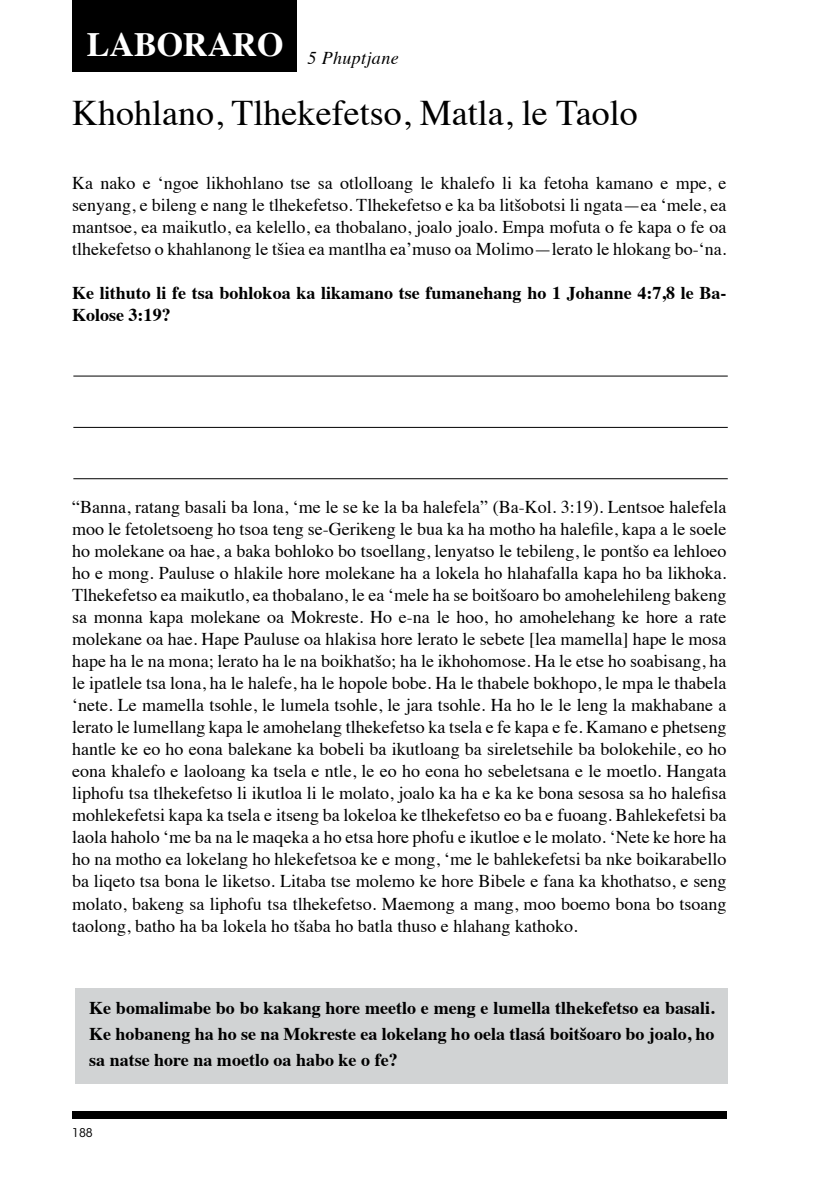
<style>
.page{position:relative;width:840px;height:1191px;background:#fff}
.page>*{position:absolute;margin:0;border:0;box-sizing:border-box;transform-origin:0 0}
.t1{font:36px "Times";color:#000}
.t2{font:700 34px "Times";color:#fff}
.t3{font:18px/22px "Times";color:#000;text-align:justify}
.t4{font:700 18px/26px "Times";color:#000}
.t5{font:italic 18px "Times";letter-spacing:.02em;color:#000}
.t6{font:12px "ITC Avant Garde Std";color:#000}
</style>
<div class="page">
<div style="left:72px;top:1111px;width:654px;height:8px;background:#000"></div>
<div style="left:72px;top:0;width:225px;height:71px;background:#000"></div>
<hr style="left:73px;top:427px;width:654px;height:1px;background:#000">
<hr style="left:73px;top:375px;width:654px;height:1px;background:#000">
<hr style="left:73px;top:478px;width:654px;height:1px;background:#000">
<div style="left:75px;top:988px;width:652px;height:96px;background:#d1d3d4"></div>
<h2 class="t2" style="left:87px;top:11px;width:198px">LABORARO</h2>
<p class="t5" style="left:307px;top:42px;width:93px">5 Phuptjane</p>
<h1 class="t1" style="left:72px;top:80px;width:567px">Khohlano, Tlhekefetso, Matla, le Taolo</h1>
<p class="t3" style="left:72px;top:171px;width:655px">Ka nako e ‘ngoe likhohlano tse sa otlolloang le khalefo li ka fetoha kamano e mpe, e senyang, e bileng e nang le tlhekefetso. Tlhekefetso e ka ba litšobotsi li ngata—ea ‘mele, ea mantsoe, ea maikutlo, ea kelello, ea thobalano, joalo joalo. Empa mofuta o fe kapa o fe oa tlhekefetso o khahlanong le tšiea ea mantlha ea’muso oa Molimo—lerato le hlokang bo-‘na.</p>
<p class="t4" style="left:72px;top:280px;width:655px;line-height:22px">Ke lithuto li fe tsa bohlokoa ka likamano tse fumanehang ho 1 Johanne 4:7,8 le Ba-<br>Kolose 3:19?</p>
<p class="t3" style="left:72px;top:495px;width:655px">“Banna, ratang basali ba lona, ‘me le se ke la ba halefela” (Ba-Kol. 3:19). Lentsoe halefela moo le fetoletsoeng ho tsoa teng se-Gerikeng le bua ka ha motho ha halefile, kapa a le soele ho molekane oa hae, a baka bohloko bo tsoellang, lenyatso le tebileng, le pontšo ea lehloeo ho e mong. Pauluse o hlakile hore molekane ha a lokela ho hlahafalla kapa ho ba likhoka.<br>Tlhekefetso ea maikutlo, ea thobalano, le ea ‘mele ha se boitšoaro bo amohelehileng bakeng sa monna kapa molekane oa Mokreste. Ho e-na le hoo, ho amohelehang ke hore a rate molekane oa hae. Hape Pauluse oa hlakisa hore lerato le sebete [lea mamella] hape le mosa hape ha le na mona; lerato ha le na boikhatšo; ha le ikhohomose. Ha le etse ho soabisang, ha le ipatlele tsa lona, ha le halefe, ha le hopole bobe. Ha le thabele bokhopo, le mpa le thabela ‘nete. Le mamella tsohle, le lumela tsohle, le jara tsohle. Ha ho le le leng la makhabane a lerato le lumellang kapa le amohelang tlhekefetso ka tsela e fe kapa e fe. Kamano e phetseng hantle ke eo ho eona balekane ka bobeli ba ikutloang ba sireletsehile ba bolokehile, eo ho eona khalefo e laoloang ka tsela e ntle, le eo ho eona ho sebeletsana e le moetlo. Hangata liphofu tsa tlhekefetso li ikutloa li le molato, joalo ka ha e ka ke bona sesosa sa ho halefisa mohlekefetsi kapa ka tsela e itseng ba lokeloa ke tlhekefetso eo ba e fuoang. Bahlekefetsi ba laola haholo ‘me ba na le maqeka a ho etsa hore phofu e ikutloe e le molato. ‘Nete ke hore ha ho na motho ea lokelang ho hlekefetsoa ke e mong, ‘me le bahlekefetsi ba nke boikarabello ba liqeto tsa bona le liketso. Litaba tse molemo ke hore Bibele e fana ka khothatso, e seng molato, bakeng sa liphofu tsa tlhekefetso. Maemong a mang, moo boemo bona bo tsoang taolong, batho ha ba lokela ho tšaba ho batla thuso e hlahang kathoko.</p>
<p class="t4" style="left:89px;top:992px;width:626px;text-align:justify">Ke bomalimabe bo bo kakang hore meetlo e meng e lumella tlhekefetso ea basali.<br>Ke hobaneng ha ho se na Mokreste ea lokelang ho oela tlasá boitšoaro bo joalo, ho sa natse hore na moetlo oa habo ke o fe?</p>
<p class="t6" style="left:72px;top:1125px;width:22px">188</p>
</div>
